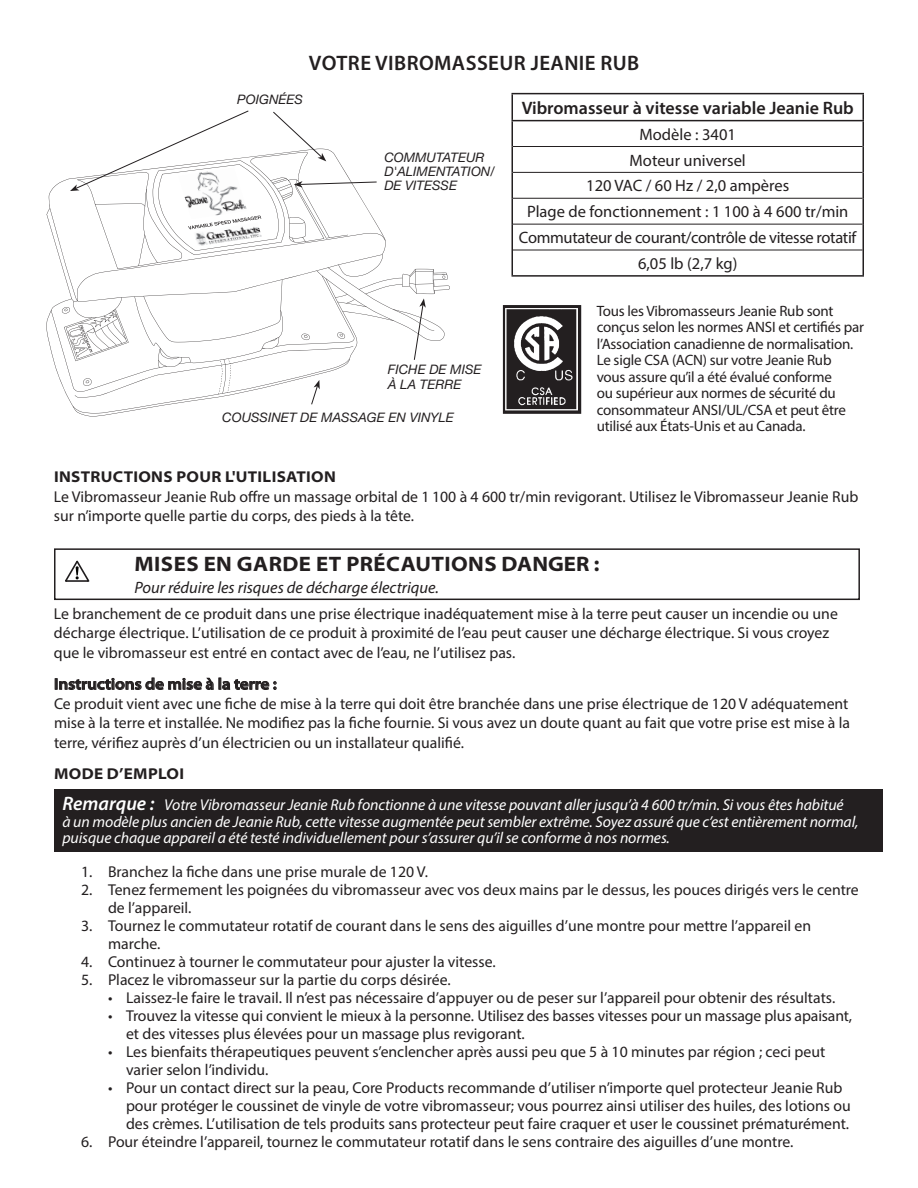
<style>
.page{position:relative;width:918px;height:1188px;background:#fff}
.page>*{position:absolute;margin:0;border:0;box-sizing:border-box;transform-origin:0 0}
.t1{font:700 semi-expanded 21px "Myriad Pro";letter-spacing:.02em;color:#231f20}
.t2{font:600 21px "Myriad Pro";letter-spacing:.02em;color:#231f20}
.t3{font:600 18px "Myriad Pro";color:#231f20}
.t4{font:16.5px/25.8px "Myriad Pro";color:#231f20;text-align:center}
.t5{font:italic 16.5px "Myriad Pro";color:#231f20}
.t6{font:15.75px/18px "Myriad Pro";color:#231f20}
.t7{font:italic 15.75px/16.5px "Myriad Pro";letter-spacing:-.005em;color:#fff}
.t8{font:700 semi-expanded 15.75px "Myriad Pro";letter-spacing:.02em;color:#231f20}
.t9{font:600 semi-expanded 15.75px "Myriad Pro";color:#231f20}
.t10{font:15px/16.5px "Myriad Pro";letter-spacing:-.015em;color:#231f20}
.t11{font:italic 13.05px/14.4px "Helvetica Neue LT Std";color:#231f20}
.s1{font-weight:600;font-size:19.5px}
</style>
<div class="page">
<svg style="left:50px;top:111px;width:400px;height:302px"></svg>
<hr style="left:512px;top:93px;width:352px;height:1px;background:#231f20">
<hr style="left:862px;top:94px;width:2px;height:26px;background:#231f20">
<hr style="left:512px;top:120px;width:352px;height:1px;background:#231f20">
<hr style="left:862px;top:121px;width:2px;height:26px;background:#231f20">
<hr style="left:862px;top:147px;width:2px;height:25px;background:#231f20">
<hr style="left:862px;top:172px;width:2px;height:26px;background:#231f20">
<hr style="left:862px;top:198px;width:2px;height:26px;background:#231f20">
<hr style="left:862px;top:224px;width:2px;height:26px;background:#231f20">
<svg style="left:512px;top:94px;width:1px;height:181px"></svg>
<hr style="left:862px;top:250px;width:2px;height:25px;background:#231f20">
<hr style="left:512px;top:275px;width:352px;height:2px;background:#231f20">
<hr style="left:513px;top:146px;width:349px;height:1px;background:#231f20">
<hr style="left:513px;top:172px;width:349px;height:1px;background:#231f20">
<hr style="left:513px;top:198px;width:349px;height:1px;background:#231f20">
<hr style="left:513px;top:224px;width:349px;height:1px;background:#231f20">
<hr style="left:513px;top:250px;width:349px;height:1px;background:#231f20">
<img style="left:502px;top:305px;width:80px;height:109px">
<svg style="left:55px;top:677px;width:221px;height:13px"></svg>
<div style="left:54px;top:548px;width:806px;height:52px;border:2px solid #231f20"></div>
<svg style="left:65px;top:560px;width:25px;height:22px"></svg>
<div style="left:54px;top:790px;width:828px;height:62px;background:#231f20"></div>
<h1 class="t2" style="left:309px;top:49px;width:332px">VOTRE VIBROMASSEUR JEANIE RUB</h1>
<p class="t11" style="left:237px;top:92px;width:67px">POIGNÉES</p>
<p class="t11" style="left:384px;top:150px;width:112px">COMMUTATEUR<br>D'ALIMENTATION/<br>DE VITESSE</p>
<p class="t11" style="left:388px;top:362px;width:95px">FICHE DE MISE<br>À LA TERRE</p>
<p class="t11" style="left:222px;top:410px;width:233px">COUSSINET DE MASSAGE EN VINYLE</p>
<p class="t3" style="left:522px;top:96px;width:334px">Vibromasseur à vitesse variable Jeanie Rub</p>
<p class="t4" style="left:519px;top:121px;width:339px">Modèle : 3401<br>Moteur universel<br>120 VAC / 60 Hz / 2,0 ampères<br>Plage de fonctionnement : 1 100 à 4 600 tr/min<br>Commutateur de courant/contrôle de vitesse rotatif<br>6,05 lb (2,7 kg)</p>
<p class="t10" style="left:597px;top:302px;width:269px">Tous les Vibromasseurs Jeanie Rub sont conçus selon les normes ANSI et certifiés par l’Association canadienne de normalisation.<br>Le sigle CSA (ACN) sur votre Jeanie Rub vous assure qu’il a été évalué conforme<br>ou supérieur aux normes de sécurité du consommateur ANSI/UL/CSA et peut être utilisé aux États-Unis et au Canada.</p>
<p class="t8" style="left:54px;top:467px;width:283px">INSTRUCTIONS POUR L'UTILISATION</p>
<p class="t6" style="left:54px;top:487px;width:806px;line-height:19.5px">Le Vibromasseur Jeanie Rub offre un massage orbital de 1 100 à 4 600 tr/min revigorant. Utilisez le Vibromasseur Jeanie Rub sur n’importe quelle partie du corps, des pieds à la tête.</p>
<h1 class="t1" style="left:135px;top:550px;width:466px">MISES EN GARDE ET PRÉCAUTIONS DANGER :</h1>
<p class="t5" style="left:134px;top:577px;width:306px">Pour réduire les risques de décharge électrique.</p>
<p class="t6" style="left:54px;top:604px;width:785px;line-height:19.5px">Le branchement de ce produit dans une prise électrique inadéquatement mise à la terre peut causer un incendie ou une décharge électrique. L’utilisation de ce produit à proximité de l’eau peut causer une décharge électrique. Si vous croyez que le vibromasseur est entré en contact avec de l’eau, ne l’utilisez pas.</p>
<p class="t9" style="left:54px;top:674px;width:224px">Instructions de mise à la terre :</p>
<p class="t6" style="left:54px;top:694px;width:798px;line-height:19.5px;text-align:justify">Ce produit vient avec une fiche de mise à la terre qui doit être branchée dans une prise électrique de 120 V adéquatement mise à la terre et installée. Ne modifiez pas la fiche fournie. Si vous avez un doute quant au fait que votre prise est mise à la terre, vérifiez auprès d’un électricien ou un installateur qualifié.</p>
<p class="t8" style="left:54px;top:764px;width:131px">MODE D’EMPLOI</p>
<p class="t7" style="left:62px;top:797px;width:797px"><span class="s1">Remarque :</span> Votre Vibromasseur Jeanie Rub fonctionne à une vitesse pouvant aller jusqu’à 4 600 tr/min. Si vous êtes habitué<br>à un modèle plus ancien de Jeanie Rub, cette vitesse augmentée peut sembler extrême. Soyez assuré que c’est entièrement normal, puisque chaque appareil a été testé individuellement pour s’assurer qu’il se conforme à nos normes.</p>
<p class="t6" style="left:81px;top:862px;width:349px">1. Branchez la fiche dans une prise murale de 120 V.</p>
<p class="t6" style="left:108px;top:880px;width:752px;text-indent:-27px">2. Tenez fermement les poignées du vibromasseur avec vos deux mains par le dessus, les pouces dirigés vers le centre de l’appareil.</p>
<p class="t6" style="left:108px;top:916px;width:705px;text-indent:-27px">3. Tournez le commutateur rotatif de courant dans le sens des aiguilles d’une montre pour mettre l’appareil en marche.</p>
<p class="t6" style="left:81px;top:952px;width:416px">4. Continuez à tourner le commutateur pour ajuster la vitesse.</p>
<p class="t6" style="left:81px;top:970px;width:371px">5. Placez le vibromasseur sur la partie du corps désirée.</p>
<p class="t6" style="left:108px;top:988px;width:729px">• Laissez-le faire le travail. Il n’est pas nécessaire d’appuyer ou de peser sur l’appareil pour obtenir des résultats.</p>
<p class="t6" style="left:126px;top:1006px;width:728px;text-indent:-18px">• Trouvez la vitesse qui convient le mieux à la personne. Utilisez des basses vitesses pour un massage plus apaisant, et des vitesses plus élevées pour un massage plus revigorant.</p>
<p class="t6" style="left:126px;top:1042px;width:701px;text-indent:-18px">• Les bienfaits thérapeutiques peuvent s’enclencher après aussi peu que 5 à 10 minutes par région ; ceci peut varier selon l’individu.</p>
<p class="t6" style="left:126px;top:1078px;width:726px;text-indent:-18px">• Pour un contact direct sur la peau, Core Products recommande d’utiliser n’importe quel protecteur Jeanie Rub pour protéger le coussinet de vinyle de votre vibromasseur; vous pourrez ainsi utiliser des huiles, des lotions ou des crèmes. L’utilisation de tels produits sans protecteur peut faire craquer et user le coussinet prématurément.</p>
<p class="t6" style="left:81px;top:1132px;width:714px">6. Pour éteindre l’appareil, tournez le commutateur rotatif dans le sens contraire des aiguilles d’une montre.</p>
</div>
